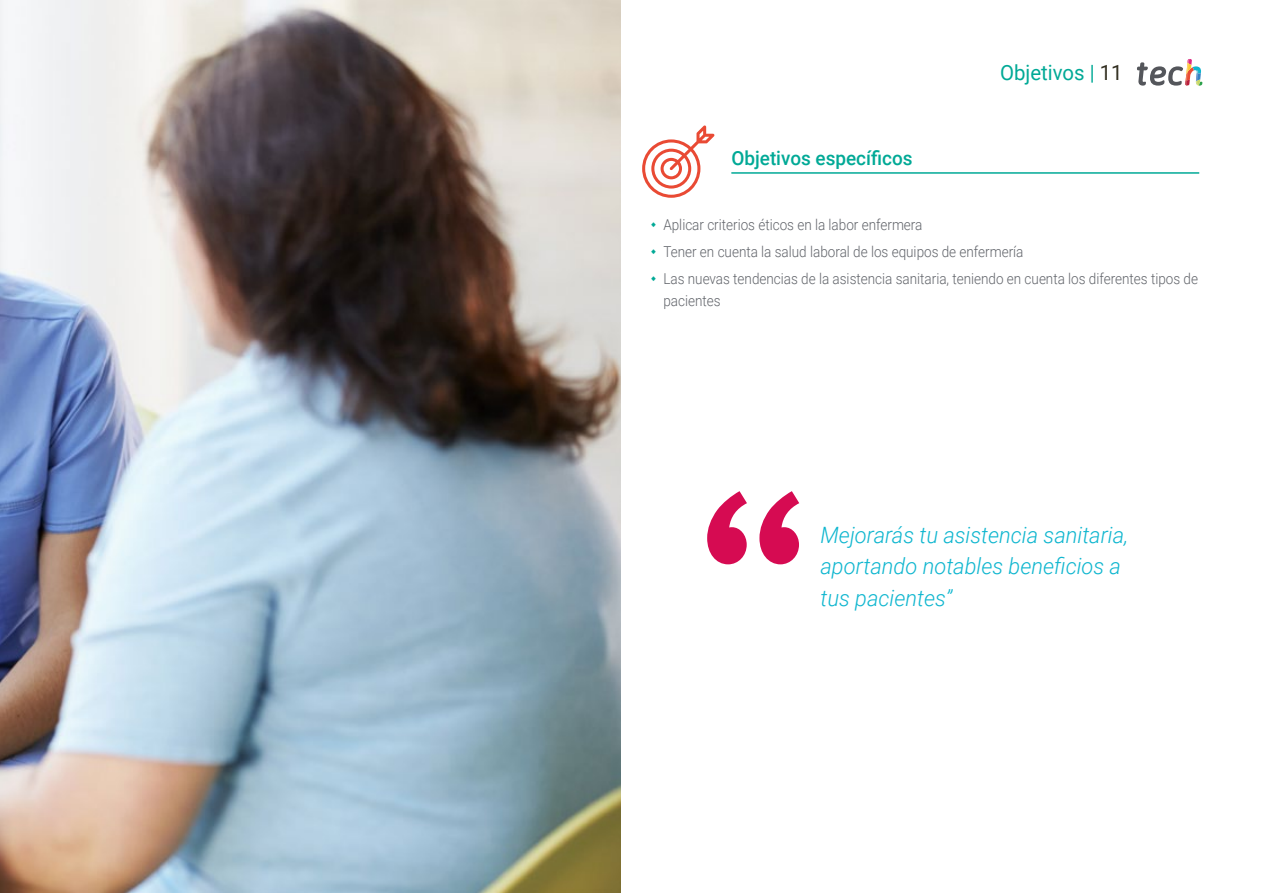
<style>
.page{position:relative;width:1263px;height:893px;background:#fff}
.page>*{position:absolute;margin:0;border:0;box-sizing:border-box;transform-origin:0 0}
.t1{font:italic 300 22.5px/31.5px "Roboto";color:#0fb6cf}
.t2{font:21px "Roboto";color:#00a996}
.t3{font:500 19.5px "Roboto";color:#00a996}
.t4{font:300 15px/26.7px "Roboto";color:#61646a;scale:.9 1}
.s1{color:#312e20}
</style>
<div class="page">
<img style="left:0;top:0;width:621px;height:893px">
<svg style="left:1137px;top:59px;width:65px;height:27px"></svg>
<svg style="left:642px;top:125px;width:72px;height:73px"></svg>
<hr style="left:731px;top:173px;width:468px;height:1px;background:#00a996">
<svg style="left:707px;top:491px;width:92px;height:73px"></svg>
<h3 class="t3" style="left:731px;top:144px;width:183px">Objetivos específicos</h3>
<h2 class="t2" style="left:1000px;top:57px;width:124px">Objetivos | <span class="s1">11</span></h2>
<p class="t4" style="left:663px;top:211px;width:595px">Aplicar criterios éticos en la labor enfermera<br>Tener en cuenta la salud laboral de los equipos de enfermería<br>Las nuevas tendencias de la asistencia sanitaria, teniendo en cuenta los diferentes tipos de</p>
<p class="t4" style="left:663px;top:287px;width:65px">pacientes</p>
<h1 class="t1" style="left:820px;top:518px;width:309px">Mejorarás tu asistencia sanitaria, aportando notables beneficios a tus pacientes”</h1>
</div>
